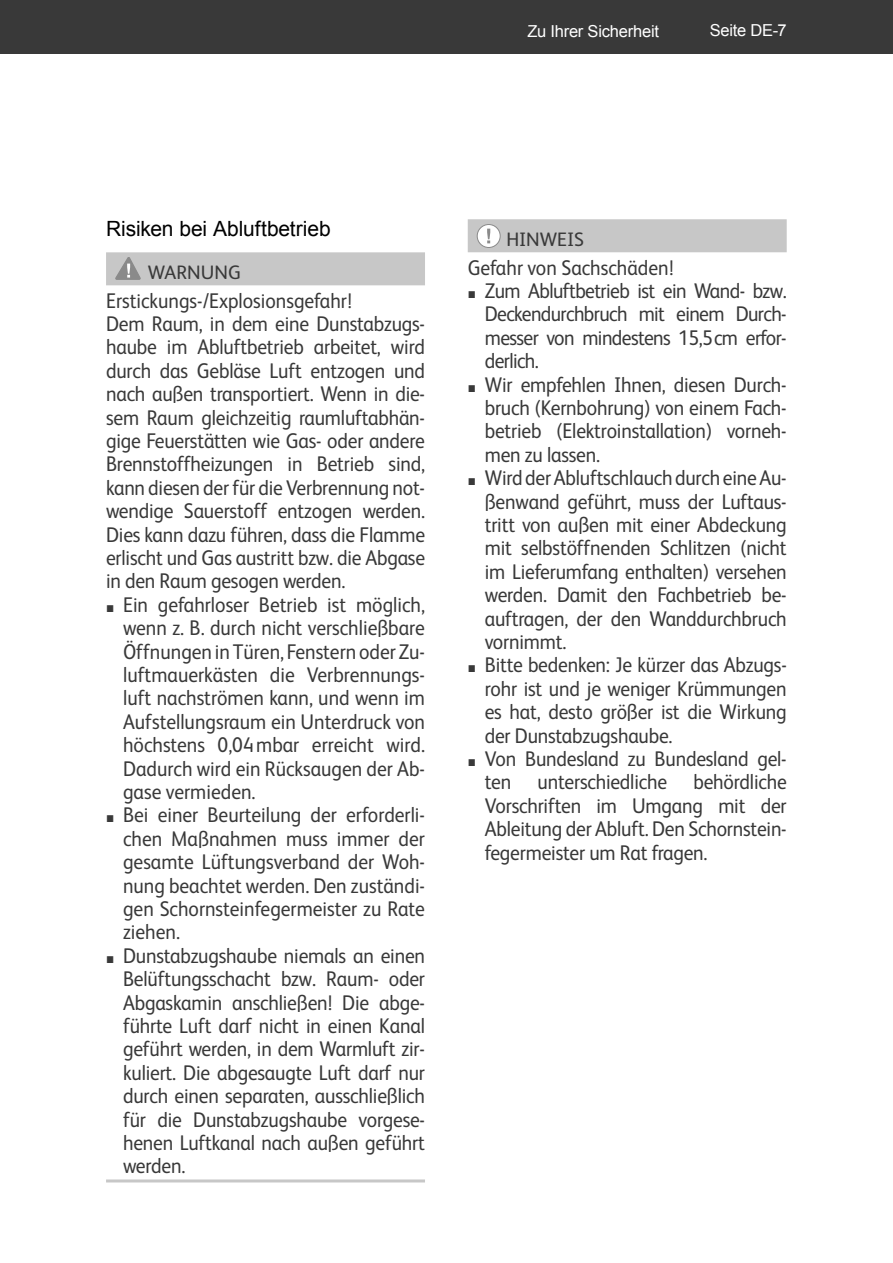
<style>
.page{position:relative;width:893px;height:1263px;background:#fff}
.page>*{position:absolute;margin:0;border:0;box-sizing:border-box;transform-origin:0 0}
.t1{font:21.3px/23.4px "FS Albert";letter-spacing:-.01em;color:#393939;text-align:justify;scale:.92 1}
.t2{font:21px "Arial";letter-spacing:-.005em;color:#000}
.t3{font:19.5px "FS Albert";color:#393939}
.t4{font:16.5px "Arial";letter-spacing:-.015em;color:#fff}
.s1{font-family:"Arial";font-size:14.7px}
</style>
<div class="page">
<div style="left:0;top:0;width:893px;height:54px;background:#393939"></div>
<div style="left:106px;top:252px;width:319px;height:33px;background:#c7c7c7"></div>
<hr style="left:106px;top:1179px;width:319px;height:3px;background:#c7c7c7">
<svg style="left:116px;top:257px;width:25px;height:23px"></svg>
<div style="left:468px;top:219px;width:319px;height:33px;background:#c7c7c7"></div>
<div style="left:477px;top:225px;width:23px;height:22px;background:#fff;border-radius:50%"></div>
<div style="left:477px;top:224px;width:23px;height:24px;border:1px solid #8a8a8a;border-radius:50%"></div>
<svg style="left:487px;top:229px;width:3px;height:14px"></svg>
<p class="t4" style="left:527px;top:22px;width:133px">Zu Ihrer Sicherheit</p>
<p class="t4" style="left:710px;top:22px;width:78px">Seite DE-7</p>
<p class="t2" style="left:106px;top:217px;width:226px">Risiken bei Abluftbetrieb</p>
<p class="t3" style="left:148px;top:265px;width:95px">WARNUNG</p>
<p class="t1" style="left:106px;top:290px;width:348px;text-align:left">Erstickungs-/Explosionsgefahr!<br>Dem Raum, in dem eine Dunstabzugs&shy;haube im Abluftbetrieb arbeitet, wird durch das Gebläse Luft entzogen und nach außen transportiert. Wenn in die&shy;sem Raum gleichzeitig raumluftabhän&shy;gige Feuerstätten wie Gas- oder andere Brennstoffheizungen in Betrieb sind, kann diesen der für die Verbrennung not&shy;wendige Sauerstoff entzogen werden.<br>Dies kann dazu führen, dass die Flamme erlischt und Gas austritt bzw. die Abgase in den Raum gesogen werden.</p>
<p class="t1" style="left:123px;top:595px;width:330px;text-indent:-17px"><span class="s1">■</span> Ein gefahrloser Betrieb ist möglich, wenn z. B. durch nicht verschließbare Öffnungen in Türen, Fenstern oder Zu&shy;luftmauerkästen die Verbrennungs&shy;luft nachströmen kann, und wenn im Aufstellungsraum ein Unterdruck von höchstens 0,04 mbar erreicht wird.<br>Dadurch wird ein Rücksaugen der Ab&shy;gase vermieden.</p>
<p class="t1" style="left:123px;top:805px;width:330px;text-indent:-17px"><span class="s1">■</span> Bei einer Beurteilung der erforderli&shy;chen Maßnahmen muss immer der gesamte Lüftungsverband der Woh&shy;nung beachtet werden. Den zuständi&shy;gen Schornsteinfegermeister zu Rate ziehen.</p>
<p class="t1" style="left:123px;top:946px;width:330px;text-indent:-17px"><span class="s1">■</span> Dunstabzugshaube niemals an einen Belüftungsschacht bzw. Raum- oder Abgaskamin anschließen! Die abge&shy;führte Luft darf nicht in einen Kanal geführt werden, in dem Warmluft zir&shy;kuliert. Die abgesaugte Luft darf nur durch einen separaten, ausschließlich für die Dunstabzugshaube vorgese&shy;henen Luft kanal nach außen geführt werden.</p>
<p class="t3" style="left:506px;top:232px;width:79px">HINWEIS</p>
<p class="t1" style="left:468px;top:257px;width:225px">Gefahr von Sachschäden!</p>
<p class="t1" style="left:485px;top:281px;width:330px;text-indent:-17px"><span class="s1">■</span> Zum Abluftbetrieb ist ein Wand- bzw.<br>Deckendurchbruch mit einem Durch&shy;messer von mindestens 15,5 cm erfor&shy;derlich.</p>
<p class="t1" style="left:485px;top:374px;width:330px;text-indent:-17px"><span class="s1">■</span> Wir empfehlen Ihnen, diesen Durch&shy;bruch ( Kernbohrung) von einem Fach&shy;betrieb (Elektroinstallation) vorneh&shy;men zu lassen.</p>
<p class="t1" style="left:485px;top:468px;width:330px;text-indent:-17px"><span class="s1">■</span> Wird der Abluftschlauch durch eine Au&shy;ßenwand geführt, muss der Luftaus&shy;tritt von außen mit einer Abdeckung mit selbstöffnenden Schlitzen (nicht im Lieferumfang enthalten) versehen werden. Damit den Fachbetrieb be&shy;auftragen, der den Wanddurchbruch vornimmt.</p>
<p class="t1" style="left:485px;top:655px;width:330px;text-indent:-17px"><span class="s1">■</span> Bitte bedenken: Je kürzer das Abzugs&shy;rohr ist und je weniger Krümmungen es hat, desto größer ist die Wirkung der Dunstabzugshaube.</p>
<p class="t1" style="left:485px;top:749px;width:330px;text-indent:-17px"><span class="s1">■</span> Von Bundesland zu Bundesland gel&shy;ten unterschiedliche behördliche Vorschriften im Umgang mit der Ableitung der Abluft. Den Schornstein&shy;fegermeister um Rat fragen.</p>
</div>
